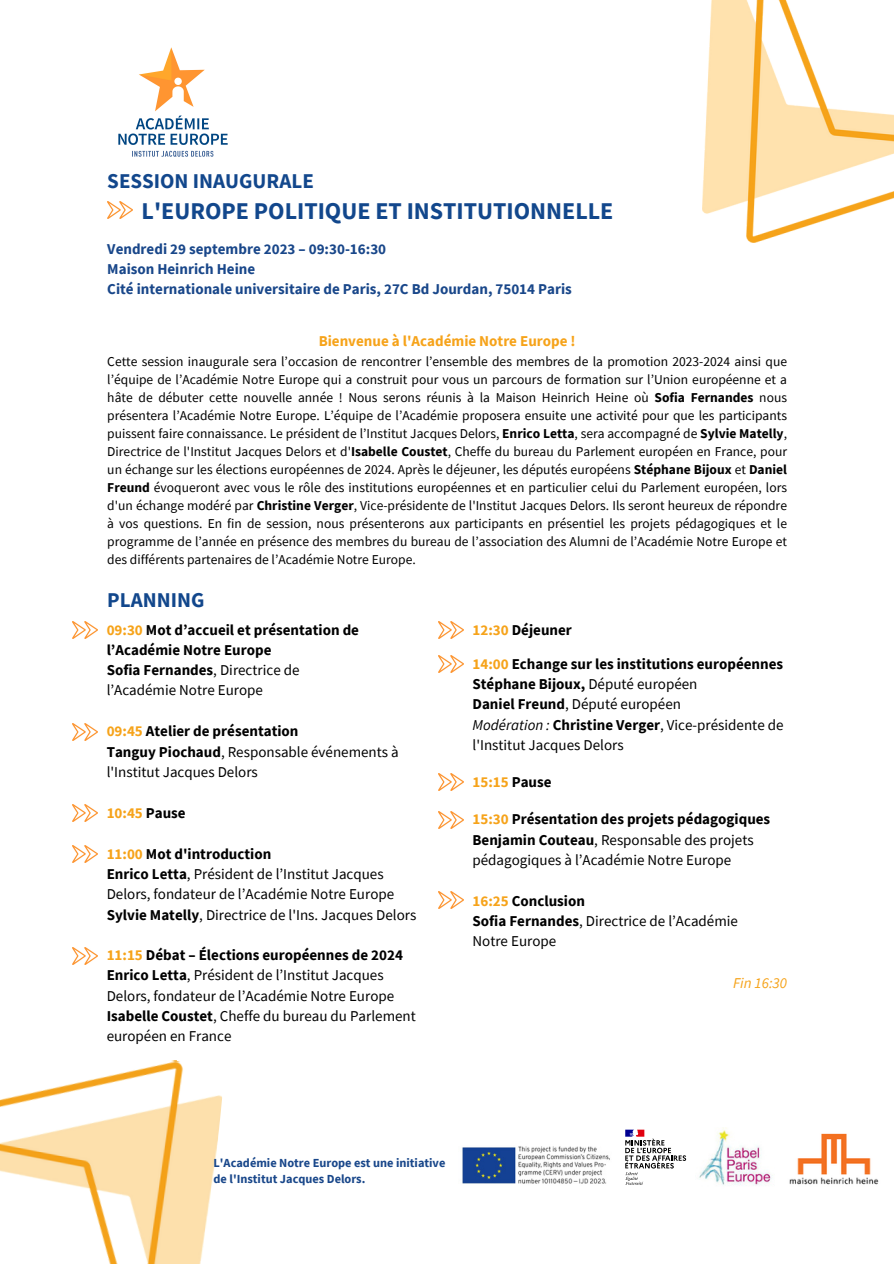
<style>
.page{position:relative;width:894px;height:1264px;background:#fff}
.page>*{position:absolute;margin:0;border:0;box-sizing:border-box;transform-origin:0 0}
.t1{font:700 24px "Source Sans Pro";color:#12478c}
.t2{font:700 21px "Source Sans Pro";color:#12478c}
.t3{font:15px/20.2px "Source Sans Pro";color:#000}
.t4{font:700 15px/20.2px "Source Sans Pro";color:#000}
.t5{font:700 15px "Source Sans Pro";color:#19478a}
.t6{font:700 15px "Source Sans Pro";color:#f6a31a}
.t7{font:italic 15px "Source Sans Pro";color:#f6a31a}
.t8{font:13.5px/18px "Source Sans Pro";color:#000;text-align:justify}
.t9{font:700 12.3px/16.4px "Source Sans Pro";color:#19478a}
.s1{font-weight:700}
.s2{color:#f6a31a}
.s3{font-weight:400}
.s4{color:#000}
.s5{font-style:italic}
</style>
<div class="page">
<img style="left:702px;top:0;width:191px;height:243px">
<img style="left:0;top:1060px;width:222px;height:203px">
<img style="left:118px;top:47px;width:110px;height:110px">
<img style="left:107px;top:202px;width:25px;height:17px">
<img style="left:72px;top:621px;width:25px;height:17px">
<img style="left:72px;top:723px;width:25px;height:17px">
<img style="left:72px;top:804px;width:25px;height:17px">
<img style="left:72px;top:845px;width:25px;height:17px">
<img style="left:438px;top:621px;width:25px;height:17px">
<img style="left:438px;top:655px;width:25px;height:17px">
<img style="left:438px;top:773px;width:25px;height:17px">
<img style="left:438px;top:811px;width:25px;height:17px">
<svg style="left:625px;top:1129px;width:61px;height:55px"></svg>
<img style="left:462px;top:1146px;width:148px;height:38px">
<img style="left:699px;top:1127px;width:74px;height:59px">
<img style="left:438px;top:891px;width:25px;height:17px">
<img style="left:72px;top:947px;width:25px;height:17px">
<img style="left:789px;top:1133px;width:90px;height:52px">
<p class="t2" style="left:107px;top:167px;width:208px">SESSION INAUGURALE</p>
<p class="t1" style="left:141px;top:195px;width:473px">L'EUROPE POLITIQUE ET INSTITUTIONNELLE</p>
<p class="t5" style="left:107px;top:239px;width:280px">Vendredi 29 septembre 2023 – 09:30-16:30</p>
<p class="t5" style="left:107px;top:259px;width:149px">Maison Heinrich Heine</p>
<p class="t5" style="left:107px;top:279px;width:466px">Cité internationale universitaire de Paris, 27C Bd Jourdan, 75014 Paris</p>
<p class="t6" style="left:318px;top:331px;width:258px">Bienvenue à l'Académie Notre Europe !</p>
<p class="t8" style="left:107px;top:352px;width:681px">Cette session inaugurale sera l’occasion de rencontrer l’ensemble des membres de la promotion 2023-2024 ainsi que l’équipe de l’Académie Notre Europe qui a construit pour vous un parcours de formation sur l’Union européenne et a hâte de débuter cette nouvelle année ! Nous serons réunis à la Maison Heinrich Heine où <span class="s1">Sofia Fernandes</span> nous présentera l’Académie Notre Europe. L’équipe de l’Académie proposera ensuite une activité pour que les participants puissent faire connaissance. Le président de l’Institut Jacques Delors, <span class="s1">Enrico Letta</span>, sera accompagné de <span class="s1">Sylvie Matelly</span>, Directrice de l'Institut Jacques Delors et d'<span class="s1">Isabelle Coustet</span>, Cheffe du bureau du Parlement européen en France, pour un échange sur les élections européennes de 2024. Après le déjeuner, les députés européens <span class="s1">Stéphane Bijoux</span> et <span class="s1">Daniel Freund</span> évoqueront avec vous le rôle des institutions européennes et en particulier celui du Parlement européen, lors d'un échange modéré par <span class="s1">Christine Verger</span>, Vice-présidente de l'Institut Jacques Delors. Ils seront heureux de répondre à vos questions. En fin de session, nous présenterons aux participants en présentiel les projets pédagogiques et le programme de l’année en présence des membres du bureau de l’association des Alumni de l’Académie Notre Europe et des différents partenaires de l’Académie Notre Europe.</p>
<p class="t2" style="left:107px;top:586px;width:99px">PLANNING</p>
<p class="t4" style="left:107px;top:619px;width:254px"><span class="s2">09:30</span> Mot d’accueil et présentation de l’Académie Notre Europe</p>
<p class="t4" style="left:107px;top:659px;width:194px">Sofia Fernandes<span class="s3">, Directrice de</span></p>
<p class="t3" style="left:107px;top:680px;width:158px">l’Académie Notre Europe</p>
<p class="t4" style="left:107px;top:721px;width:193px"><span class="s2">09:45</span> Atelier de présentation</p>
<p class="t3" style="left:107px;top:741px;width:293px"><span class="s1">Tanguy Piochaud</span>, Responsable événements à l'Institut Jacques Delors</p>
<p class="t6" style="left:107px;top:803px;width:81px">10:45 <span class="s4">Pause</span></p>
<p class="t4" style="left:107px;top:843px;width:166px"><span class="s2">11:00</span> Mot d'introduction</p>
<p class="t3" style="left:107px;top:863px;width:278px"><span class="s1">Enrico Letta</span>, Président de l’Institut Jacques</p>
<p class="t3" style="left:107px;top:883px;width:289px">Delors, fondateur de l’Académie Notre Europe</p>
<p class="t3" style="left:107px;top:904px;width:311px"><span class="s1">Sylvie Matelly</span>, Directrice de l'Ins. Jacques Delors</p>
<p class="t4" style="left:107px;top:944px;width:298px"><span class="s2">11:15</span> Débat – Élections européennes de 2024</p>
<p class="t3" style="left:107px;top:964px;width:278px"><span class="s1">Enrico Letta</span>, Président de l’Institut Jacques</p>
<p class="t3" style="left:107px;top:985px;width:289px">Delors, fondateur de l’Académie Notre Europe</p>
<p class="t3" style="left:107px;top:1005px;width:310px"><span class="s1">Isabelle Coustet</span>, Cheffe du bureau du Parlement européen en France</p>
<p class="t4" style="left:472px;top:619px;width:101px"><span class="s2">12:30</span> Déjeuner</p>
<p class="t4" style="left:472px;top:653px;width:312px"><span class="s2">14:00</span> Echange sur les institutions européennes</p>
<p class="t4" style="left:472px;top:673px;width:226px">Stéphane Bijoux, <span class="s3">Député européen</span></p>
<p class="t3" style="left:472px;top:693px;width:210px"><span class="s1">Daniel Freund</span>, Député européen</p>
<p class="t3" style="left:472px;top:714px;width:312px"><span class="s5">Modération :</span> <span class="s1">Christine Verger</span>, Vice-présidente de l'Institut Jacques Delors</p>
<p class="t6" style="left:472px;top:772px;width:81px">15:15 <span class="s4">Pause</span></p>
<p class="t4" style="left:472px;top:809px;width:299px"><span class="s2">15:30</span> Présentation des projets pédagogiques</p>
<p class="t3" style="left:472px;top:829px;width:282px"><span class="s1">Benjamin Couteau</span>, Responsable des projets pédagogiques à l’Académie Notre Europe</p>
<p class="t4" style="left:472px;top:890px;width:114px"><span class="s2">16:25</span> Conclusion</p>
<p class="t3" style="left:472px;top:910px;width:267px"><span class="s1">Sofia Fernandes</span>, Directrice de l’Académie</p>
<p class="t3" style="left:472px;top:930px;width:85px">Notre Europe</p>
<p class="t7" style="left:733px;top:973px;width:55px">Fin 16:30</p>
<p class="t9" style="left:213px;top:1154px;width:233px">L'Académie Notre Europe est une initiative de l'Institut Jacques Delors.</p>
</div>
